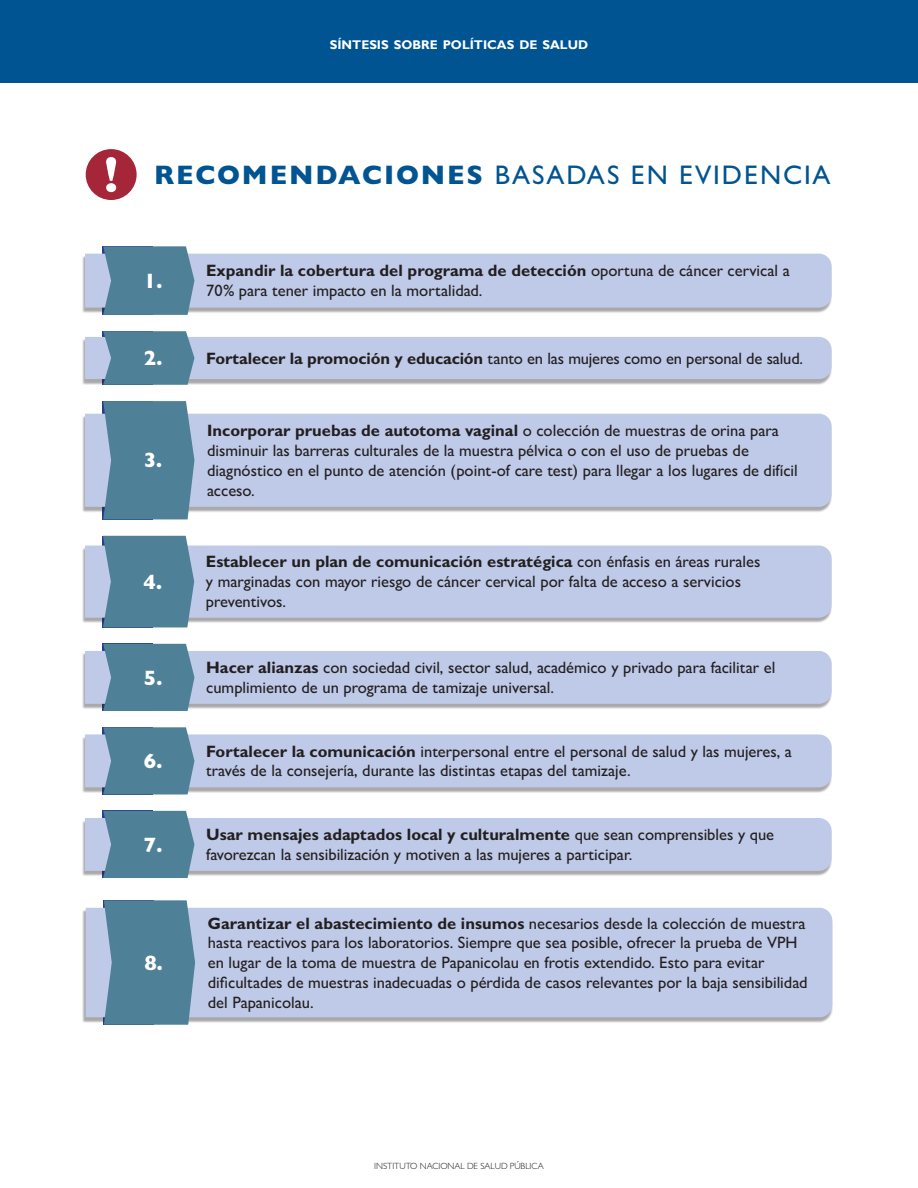
<style>
.page{position:relative;width:918px;height:1188px;background:#fff}
.page>*{position:absolute;margin:0;border:0;box-sizing:border-box;transform-origin:0 0}
.subtitulos{font:500 27px "Gill Sans";letter-spacing:.07em;color:#005492}
.CT_bandera_primer_pa{font:800 21px "Gill Sans";color:#fff}
.recomendaciones{font:500 16.5px/19.8px "Gill Sans";color:#231f20}
.t1{font:700 12.6px "Gill Sans";color:#fff}
.t2{font:300 9px "Gill Sans";color:#231f20}
.s1{font-weight:800}
.s2{font-weight:700}
</style>
<div class="page">
<div style="left:0;top:0;width:918px;height:82px;background:#005492"></div>
<svg style="left:85px;top:246px;width:747px;height:69px;background:#bac7de"></svg>
<svg style="left:85px;top:727px;width:747px;height:67px;background:#b9c6de"></svg>
<div style="left:82px;top:416px;width:750px;height:96px;background:#231f20;opacity:.39"></div>
<div style="left:85px;top:414px;width:747px;height:93px;background:#bfcae8"></div>
<svg style="left:103px;top:401px;width:91px;height:118px;background:#57869d"></svg>
<div style="left:82px;top:548px;width:750px;height:76px;background:#231f20;opacity:.39"></div>
<div style="left:85px;top:546px;width:747px;height:72px;background:#bfcae8"></div>
<svg style="left:103px;top:536px;width:91px;height:91px;background:#57869d"></svg>
<div style="left:86px;top:149px;width:51px;height:51px;background:#a52639;border-radius:50%"></div>
<svg style="left:106px;top:157px;width:11px;height:35px"></svg>
<svg style="left:85px;top:331px;width:747px;height:54px;background:#b8c5dc"></svg>
<svg style="left:85px;top:644px;width:747px;height:67px;background:#b9c7de"></svg>
<svg style="left:85px;top:811px;width:747px;height:67px;background:#b9c6de"></svg>
<div style="left:82px;top:910px;width:751px;height:113px;background:#231f20;opacity:.39"></div>
<div style="left:86px;top:908px;width:746px;height:109px;background:#bfcae8"></div>
<svg style="left:104px;top:900px;width:91px;height:125px;background:#57869d"></svg>
<p class="t1" style="left:330px;top:37px;width:260px">SÍNTESIS SOBRE POLÍTICAS DE SALUD</p>
<p class="subtitulos" style="left:154px;top:159px;width:678px"><span class="s1">RECOMENDACIONES</span> BASADAS EN EVIDENCIA</p>
<p class="CT_bandera_primer_pa" style="left:144px;top:268px;width:20px">1.</p>
<p class="recomendaciones" style="left:206px;top:261px;width:585px"><span class="s2">Expandir la cobertura del programa de detección</span> oportuna de cáncer cervical a<br>70% para tener impacto en la mortalidad.</p>
<p class="CT_bandera_primer_pa" style="left:144px;top:346px;width:20px">2.</p>
<p class="recomendaciones" style="left:206px;top:348px;width:599px"><span class="s2">Fortalecer la promoción y educación</span> tanto en las mujeres como en personal de salud.</p>
<p class="CT_bandera_primer_pa" style="left:144px;top:448px;width:20px">3.</p>
<p class="CT_bandera_primer_pa" style="left:144px;top:569px;width:20px">4.</p>
<p class="CT_bandera_primer_pa" style="left:144px;top:665px;width:20px">5.</p>
<p class="CT_bandera_primer_pa" style="left:144px;top:749px;width:20px">6.</p>
<p class="CT_bandera_primer_pa" style="left:144px;top:832px;width:20px">7.</p>
<p class="CT_bandera_primer_pa" style="left:144px;top:950px;width:20px">8.</p>
<p class="recomendaciones" style="left:207px;top:421px;width:592px"><span class="s2">Incorporar pruebas de autotoma vaginal</span> o colección de muestras de orina para disminuir las barreras culturales de la muestra pélvica o con el uso de pruebas de diagnóstico en el punto de atención (point-of care test) para llegar a los lugares de difícil acceso.</p>
<p class="recomendaciones" style="left:206px;top:552px;width:556px"><span class="s2">Establecer un plan de comunicación estratégica</span> con énfasis en áreas rurales y marginadas con mayor riesgo de cáncer cervical por falta de acceso a servicios preventivos.</p>
<p class="recomendaciones" style="left:206px;top:657px;width:571px"><span class="s2">Hacer alianzas</span> con sociedad civil, sector salud, académico y privado para facilitar el cumplimiento de un programa de tamizaje universal.</p>
<p class="recomendaciones" style="left:206px;top:741px;width:587px"><span class="s2">Fortalecer la comunicación</span> interpersonal entre el personal de salud y las mujeres, a través de la consejería, durante las distintas etapas del tamizaje.</p>
<p class="recomendaciones" style="left:206px;top:825px;width:570px"><span class="s2">Usar mensajes adaptados local y culturalmente</span> que sean comprensibles y que favorezcan la sensibilización y motiven a las mujeres a participar.</p>
<p class="recomendaciones" style="left:208px;top:913px;width:601px"><span class="s2">Garantizar el abastecimiento de insumos</span> necesarios desde la colección de muestra hasta reactivos para los laboratorios. Siempre que sea posible, ofrecer la prueba de VPH en lugar de la toma de muestra de Papanicolau en frotis extendido. Esto para evitar dificultades de muestras inadecuadas o pérdida de casos relevantes por la baja sensibilidad del Papanicolau.</p>
<p class="t2" style="left:374px;top:1160px;width:171px">INSTITUTO NACIONAL DE SALUD PÚBLICA</p>
</div>
